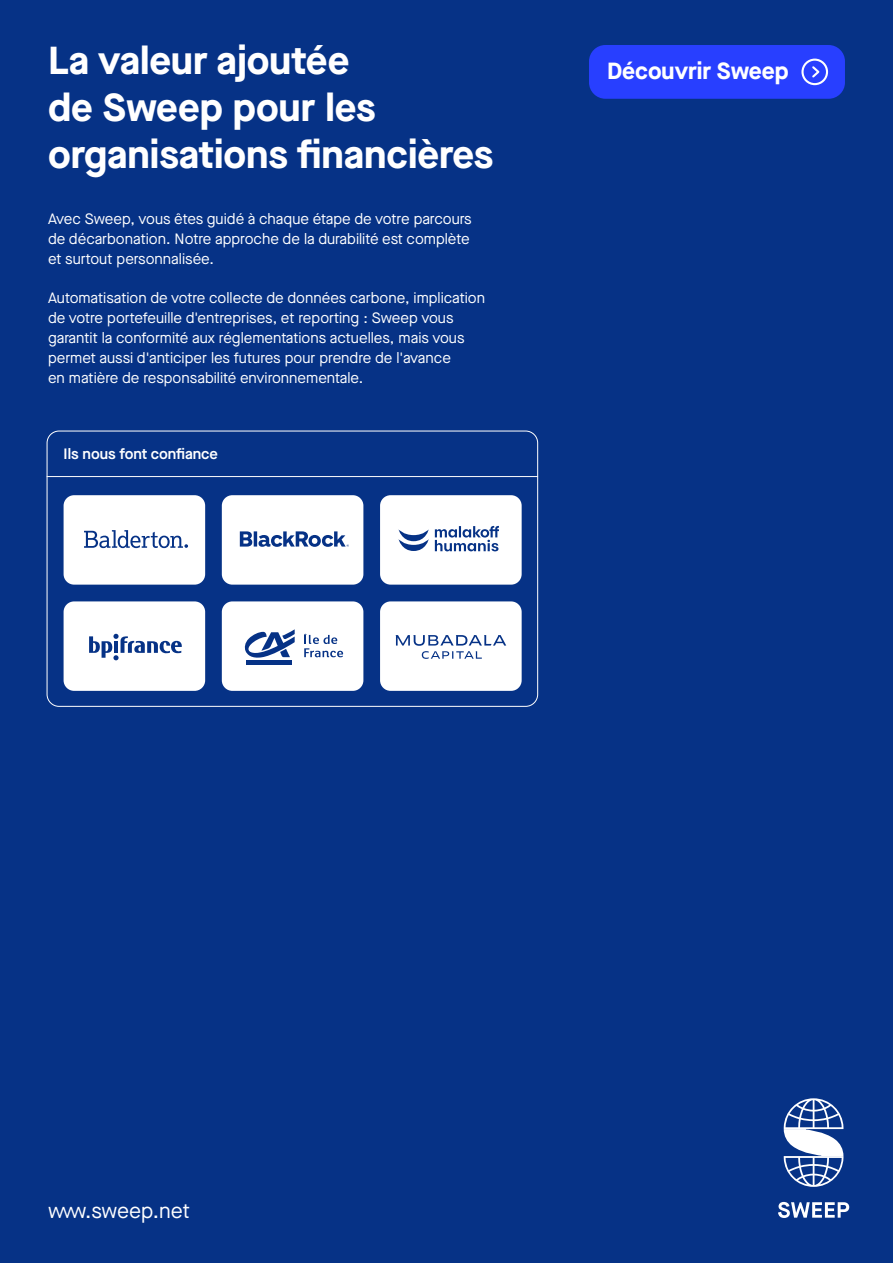
<style>
.page{position:relative;width:893px;height:1263px;background:#063286}
.page>*{position:absolute;margin:0;border:0;box-sizing:border-box;transform-origin:0 0}
.t1{font:700 39px/46.8px "Maison Neue";color:#fff}
.t2{font:700 23.4px "Maison Neue";color:#fff}
.t3{font:21px "Maison Neue";letter-spacing:-.005em;color:#fff}
.t4{font:15px/19.8px "Maison Neue";color:#fff}
.t5{font:600 15px "Maison Neue";color:#fff}
</style>
<div class="page">
<svg style="left:778px;top:1202px;width:71px;height:16px"></svg>
<svg style="left:784px;top:1098px;width:59px;height:89px"></svg>
<div style="left:589px;top:45px;width:256px;height:54px;background:#283fff;border-radius:16px"></div>
<div style="left:801px;top:59px;width:27px;height:26px;border:2px solid #fff;border-radius:50%"></div>
<svg style="left:812px;top:66px;width:8px;height:12px"></svg>
<div style="left:47px;top:431px;width:491px;height:276px;border:1px solid #fff;border-radius:12px"></div>
<div style="left:64px;top:495px;width:141px;height:90px;background:#fff;border-radius:10px"></div>
<div style="left:64px;top:601px;width:141px;height:90px;background:#fff;border-radius:10px"></div>
<div style="left:222px;top:495px;width:141px;height:90px;background:#fff;border-radius:10px"></div>
<div style="left:222px;top:601px;width:141px;height:90px;background:#fff;border-radius:10px"></div>
<div style="left:380px;top:495px;width:142px;height:90px;background:#fff;border-radius:10px"></div>
<div style="left:380px;top:601px;width:142px;height:90px;background:#fff;border-radius:10px"></div>
<hr style="left:47px;top:476px;width:491px;height:1px;background:#fff">
<svg style="left:84px;top:530px;width:104px;height:18px"></svg>
<svg style="left:240px;top:531px;width:109px;height:16px"></svg>
<svg style="left:304px;top:634px;width:39px;height:23px"></svg>
<svg style="left:244px;top:629px;width:51px;height:29px"></svg>
<hr style="left:246px;top:660px;width:45px;height:4px;background:#063286">
<svg style="left:89px;top:634px;width:93px;height:26px"></svg>
<svg style="left:398px;top:526px;width:101px;height:25px"></svg>
<svg style="left:396px;top:635px;width:110px;height:24px"></svg>
<h1 class="t1" style="left:48px;top:36px;width:447px">La valeur ajoutée<br>de Sweep pour les organisations financières</h1>
<p class="t4" style="left:48px;top:209px;width:425px">Avec Sweep, vous êtes guidé à chaque étape de votre parcours de décarbonation. Notre approche de la durabilité est complète et surtout personnalisée.</p>
<p class="t4" style="left:48px;top:288px;width:439px">Automatisation de votre collecte de données carbone, implication de votre portefeuille d'entreprises, et reporting : Sweep vous garantit la conformité aux réglementations actuelles, mais vous permet aussi d'anticiper les futures pour prendre de l'avance<br>en matière de responsabilité environnementale.</p>
<p class="t5" style="left:64px;top:444px;width:156px">Ils nous font confiance</p>
<h2 class="t2" style="left:607px;top:54px;width:183px">Découvrir Sweep</h2>
<h3 class="t3" style="left:48px;top:1197px;width:143px">www.sweep.net</h3>
</div>
